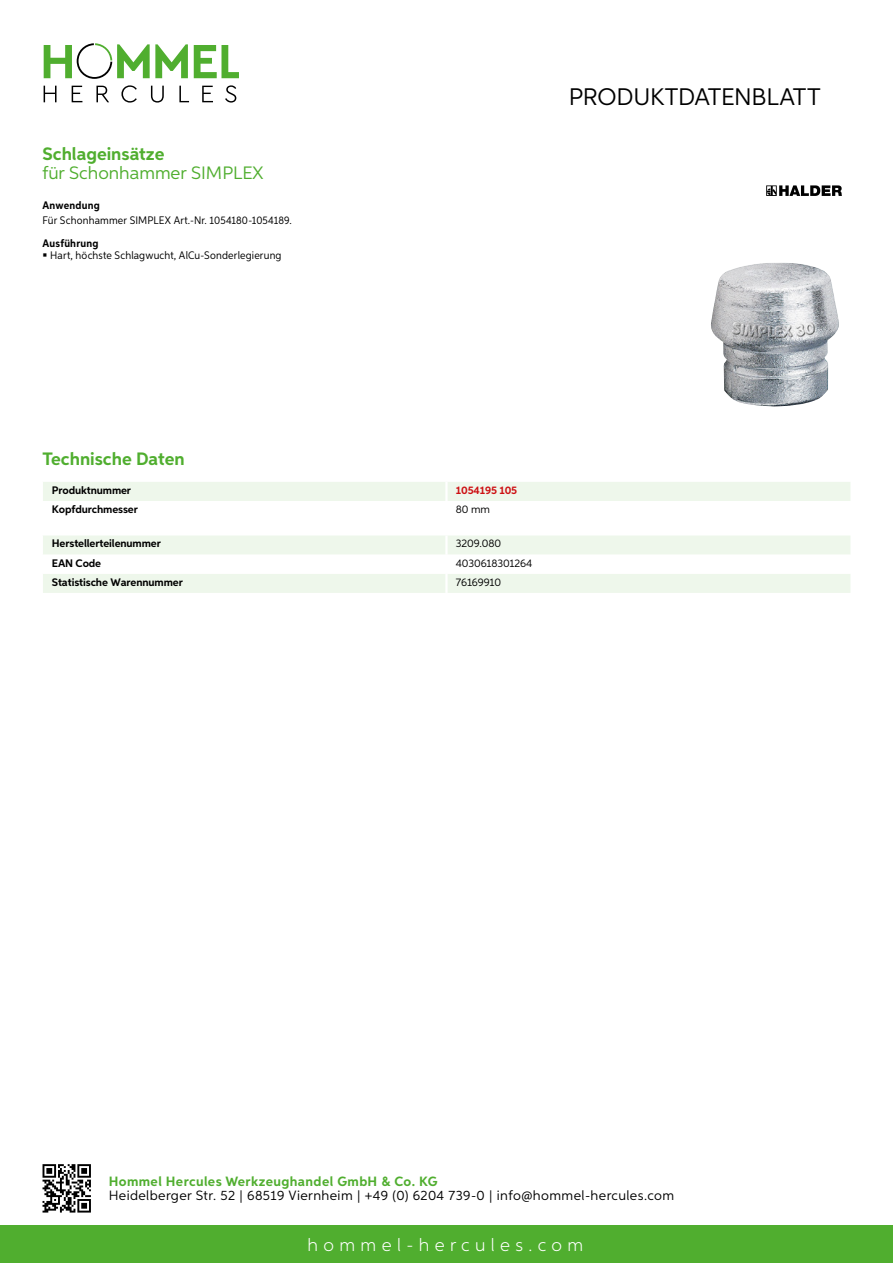
<style>
.page{position:relative;width:893px;height:1263px;background:#fff}
.page>*{position:absolute;margin:0;border:0;box-sizing:border-box;transform-origin:0 0}
.t1{font:24px "Aspira";letter-spacing:-.01em;color:#000}
.t2{font:700 18px "Aspira";color:#50ae2f}
.t3{font:18px "Aspira";color:#50ae2f}
.t4{font:300 18px "Aspira";letter-spacing:.3em;color:#fff}
.t5{font:13.5px "Aspira";letter-spacing:.03em;color:#000}
.t6{font:700 13.5px "Aspira";letter-spacing:.03em;color:#50ae2f}
.t7{font:10.95px "Aspira Nar";letter-spacing:.015em;color:#000}
.t8{font:700 10.95px "Aspira";letter-spacing:-.01em;color:#000}
.t9{font:10.95px "Aspira";letter-spacing:-.01em;color:#000}
.t10{font:700 10.95px "Aspira Nar";letter-spacing:.02em;color:#000}
.t11{font:700 10.95px "Aspira";letter-spacing:-.01em;color:#cd1013}
</style>
<div class="page">
<div style="left:0;top:1226px;width:893px;height:37px;background:#50ae2f"></div>
<svg style="left:43px;top:1164px;width:48px;height:48px"></svg>
<svg style="left:194px;top:45px;width:45px;height:33px"></svg>
<svg style="left:44px;top:43px;width:144px;height:36px"></svg>
<svg style="left:44px;top:86px;width:13px;height:16px"></svg>
<svg style="left:72px;top:86px;width:10px;height:16px"></svg>
<svg style="left:96px;top:86px;width:13px;height:16px"></svg>
<svg style="left:121px;top:85px;width:16px;height:18px"></svg>
<svg style="left:151px;top:86px;width:13px;height:17px"></svg>
<svg style="left:179px;top:86px;width:10px;height:16px"></svg>
<svg style="left:202px;top:86px;width:11px;height:16px"></svg>
<svg style="left:225px;top:85px;width:11px;height:18px"></svg>
<div style="left:43px;top:482px;width:807px;height:19px;background:#eef7eb"></div>
<svg style="left:43px;top:536px;width:807px;height:57px"></svg>
<hr style="left:445px;top:574px;width:3px;height:19px;background:#fff">
<img style="left:711px;top:263px;width:128px;height:144px">
<svg style="left:766px;top:185px;width:76px;height:11px"></svg>
<h2 class="t2" style="left:43px;top:142px;width:123px">Schlageinsätze</h2>
<h2 class="t3" style="left:43px;top:162px;width:222px">für Schonhammer SIMPLEX</h2>
<p class="t10" style="left:43px;top:199px;width:59px">Anwendung</p>
<p class="t7" style="left:43px;top:214px;width:251px">Für Schonhammer SIMPLEX Art.-Nr. 1054180-1054189.</p>
<p class="t10" style="left:43px;top:236px;width:58px">Ausführung</p>
<p class="t7" style="left:50px;top:249px;width:233px">Hart, höchste Schlagwucht, AlCu-Sonderlegierung</p>
<h1 class="t1" style="left:569px;top:82px;width:253px">Produktdatenblatt</h1>
<h2 class="t2" style="left:43px;top:448px;width:144px">Technische Daten</h2>
<p class="t8" style="left:52px;top:483px;width:81px">Produktnummer</p>
<p class="t11" style="left:456px;top:483px;width:63px">1054195 105</p>
<p class="t8" style="left:52px;top:502px;width:88px">Kopfdurchmesser</p>
<p class="t9" style="left:456px;top:502px;width:36px">80 mm</p>
<p class="t8" style="left:52px;top:537px;width:111px">Herstellerteilenummer</p>
<p class="t9" style="left:456px;top:537px;width:47px">3209.080</p>
<p class="t8" style="left:52px;top:556px;width:51px">EAN Code</p>
<p class="t9" style="left:456px;top:556px;width:78px">4030618301264</p>
<p class="t8" style="left:52px;top:575px;width:132px">Statistische Warennummer</p>
<p class="t9" style="left:456px;top:575px;width:47px">76169910</p>
<p class="t6" style="left:109px;top:1172px;width:330px">Hommel Hercules Werkzeughandel GmbH &amp; Co. KG</p>
<p class="t5" style="left:109px;top:1187px;width:567px">Heidelberger Str. 52 | 68519 Viernheim | +49 (0) 6204 739-0 | info@hommel-hercules.com</p>
<h2 class="t4" style="left:307px;top:1234px;width:277px">hommel-hercules.com</h2>
</div>
